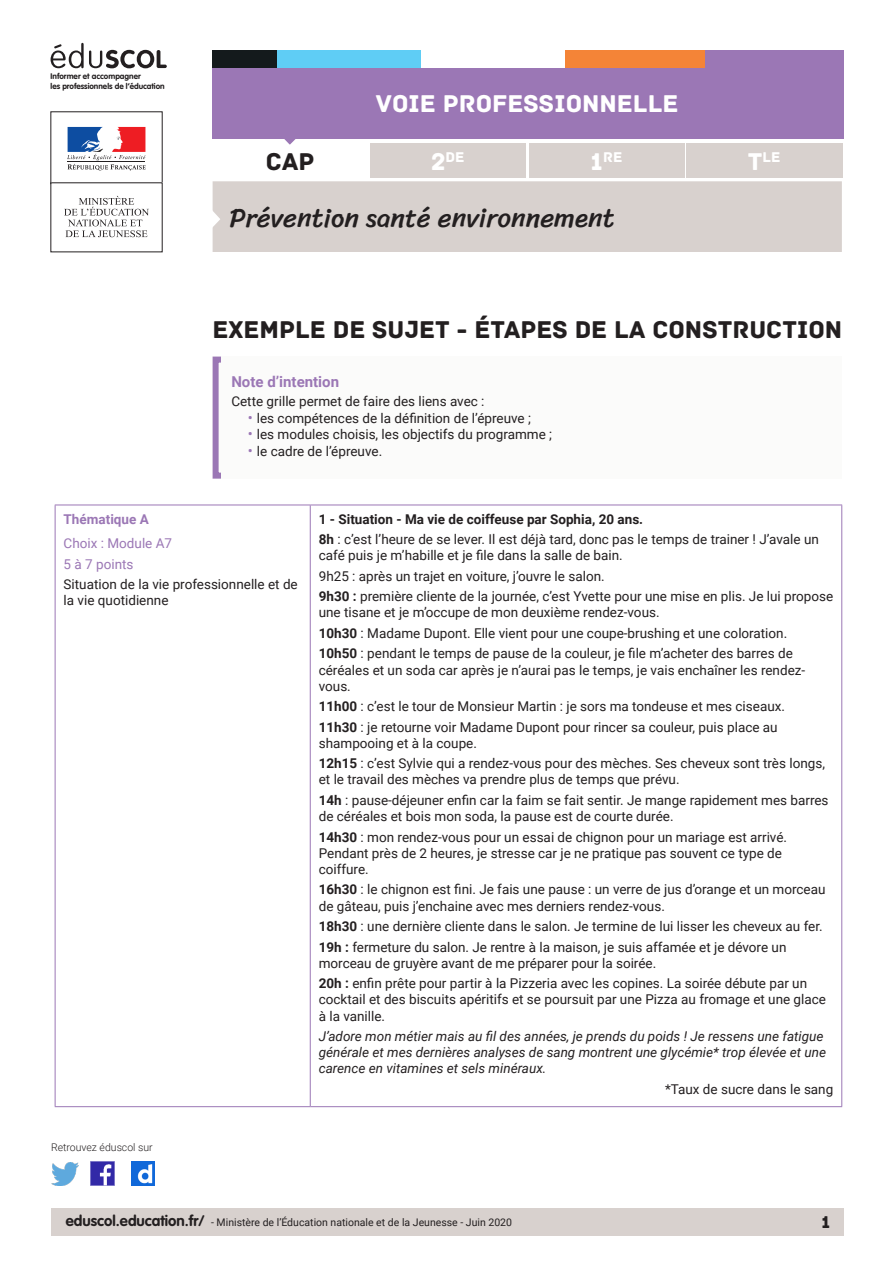
<style>
.page{position:relative;width:893px;height:1263px;background:#fff}
.page>*{position:absolute;margin:0;border:0;box-sizing:border-box;transform-origin:0 0}
.t1{font:27px "Sriracha";color:#231f20}
._01_titre_doc{font:25.5px "Archive";color:#231f20}
.t2{font:25.5px "Archive";color:#fff}
.t3{font:18px "Archive";color:#231f20}
._08_Titre_encadré{font:700 15px "Roboto";color:#9b77b5}
.t4{font:14.85px "Archive";color:#fff}
.Corps{font:13.5px/16.2px "Roboto";color:#231f20}
.Corps-2{font:italic 13.5px/16.2px "Roboto";color:#231f20}
.Corps-3{font:700 13.5px "Roboto";color:#231f20}
._08_txt_encadré{font:13.5px "Roboto";color:#231f20}
.Corps_Pro{font:13.5px "Roboto";color:#9b77b5}
.Entête_C1{font:700 13.5px "Roboto";color:#9b77b5}
.t5{font:10.5px "Roboto";color:#231f20}
.t6{font:300 10.5px "Roboto";color:#231f20}
.t7{font:700 8.1px/9.8px "VAG Rounded Std";color:#231f20}
.s1{font-size:25.5px}
.s2{font-size:15px;color:#9b77b5}
.s3{font-weight:700}
.s4{font-family:"VAG Rounded Std";font-weight:700;font-size:15px}
</style>
<div class="page">
<div style="left:51px;top:1209px;width:792px;height:27px;background:#d8d1ce"></div>
<img style="left:91px;top:1162px;width:23px;height:23px">
<img style="left:51px;top:1163px;width:28px;height:22px">
<img style="left:132px;top:1162px;width:22px;height:23px">
<div style="left:529px;top:143px;width:155px;height:34px;background:#d8d1ce"></div>
<svg style="left:272px;top:138px;width:41px;height:7px"></svg>
<div style="left:213px;top:68px;width:630px;height:70px;background:#9b77b5"></div>
<div style="left:212px;top:181px;width:630px;height:71px;background:#d8d1ce"></div>
<div style="left:277px;top:50px;width:143px;height:18px;background:#5fcdf5"></div>
<div style="left:213px;top:50px;width:64px;height:18px;background:#141a1c"></div>
<div style="left:704px;top:50px;width:139px;height:18px;background:#9b77b5"></div>
<div style="left:565px;top:50px;width:140px;height:18px;background:#f48437"></div>
<svg style="left:67px;top:127px;width:79px;height:44px"></svg>
<hr style="left:67px;top:161px;width:78px;height:1px;background:#231f20">
<svg style="left:64px;top:196px;width:85px;height:41px"></svg>
<svg style="left:51px;top:43px;width:116px;height:25px"></svg>
<div style="left:370px;top:143px;width:155px;height:34px;background:#d8d1ce"></div>
<div style="left:686px;top:143px;width:157px;height:34px;background:#d8d1ce"></div>
<div style="left:213px;top:357px;width:629px;height:122px;background:#fbfbfa"></div>
<hr style="left:310px;top:505px;width:1px;height:601px;background:#9b77b5">
<hr style="left:55px;top:505px;width:255px;height:1px;background:#9b77b5">
<hr style="left:55px;top:505px;width:1px;height:601px;background:#9b77b5">
<hr style="left:310px;top:505px;width:532px;height:1px;background:#9b77b5">
<hr style="left:841px;top:505px;width:1px;height:601px;background:#9b77b5">
<hr style="left:55px;top:1106px;width:255px;height:1px;background:#9b77b5">
<hr style="left:310px;top:1106px;width:532px;height:1px;background:#9b77b5">
<p class="t7" style="left:51px;top:71px;width:116px">Informer et accompagner<br>les professionnels de l’éducation</p>
<h2 class="_01_titre_doc" style="left:266px;top:147px;width:50px">CAP</h2>
<h2 class="t2" style="left:376px;top:88px;width:304px">VOIE PROFESSIONNELLE</h2>
<p class="t4" style="left:431px;top:148px;width:35px"><span class="s1">2</span>DE</p>
<p class="t4" style="left:591px;top:148px;width:33px"><span class="s1">1</span>RE</p>
<p class="t4" style="left:748px;top:148px;width:34px"><span class="s1">T</span>LE</p>
<h1 class="t1" style="left:229px;top:202px;width:387px">Prévention santé environnement</h1>
<p class="_01_titre_doc" style="left:213px;top:315px;width:631px">EXEMPLE DE SUJET - ÉTAPES DE LA CONSTRUCTION</p>
<p class="_08_Titre_encadré" style="left:231px;top:371px;width:109px">Note d’intention</p>
<p class="_08_txt_encadré" style="left:231px;top:392px;width:255px">Cette grille permet de faire des liens avec :</p>
<p class="Corps" style="left:248px;top:409px;width:285px"><span class="s2">•</span> les compétences de la définition de l’épreuve ;</p>
<p class="Corps" style="left:248px;top:426px;width:306px"><span class="s2">•</span> les modules choisis, les objectifs du programme ;</p>
<p class="Corps" style="left:248px;top:442px;width:136px"><span class="s2">•</span> le cadre de l’épreuve.</p>
<p class="Entête_C1" style="left:64px;top:509px;width:87px">Thématique A</p>
<p class="Corps_Pro" style="left:64px;top:534px;width:110px">Choix : Module A7</p>
<p class="Corps_Pro" style="left:64px;top:554px;width:71px">5 à 7 points</p>
<p class="Corps" style="left:64px;top:576px;width:236px">Situation de la vie professionnelle et de la vie quotidienne</p>
<p class="t6" style="left:51px;top:1140px;width:103px">Retrouvez éduscol sur</p>
<p class="Corps-3" style="left:319px;top:509px;width:326px">1 - Situation - Ma vie de coiffeuse par Sophia, 20 ans.</p>
<p class="Corps" style="left:319px;top:531px;width:502px"><span class="s3">8h</span> : c’est l’heure de se lever. Il est déjà tard, donc pas le temps de trainer ! J’avale un café puis je m’habille et je file dans la salle de bain.</p>
<p class="Corps" style="left:319px;top:567px;width:287px">9h25 : après un trajet en voiture, j’ouvre le salon.</p>
<p class="Corps" style="left:319px;top:588px;width:516px"><span class="s3">9h30 :</span> première cliente de la journée, c’est Yvette pour une mise en plis. Je lui propose une tisane et je m’occupe de mon deuxième rendez-vous.</p>
<p class="Corps" style="left:319px;top:624px;width:470px"><span class="s3">10h30</span> : Madame Dupont. Elle vient pour une coupe-brushing et une coloration.</p>
<p class="Corps" style="left:319px;top:645px;width:488px"><span class="s3">10h50</span> : pendant le temps de pause de la couleur, je file m’acheter des barres de céréales et un soda car après je n’aurai pas le temps, je vais enchaîner les rendez&shy;vous.</p>
<p class="Corps" style="left:319px;top:698px;width:468px"><span class="s3">11h00</span> : c’est le tour de Monsieur Martin : je sors ma tondeuse et mes ciseaux.</p>
<p class="Corps" style="left:319px;top:718px;width:460px"><span class="s3">11h30</span> : je retourne voir Madame Dupont pour rincer sa couleur, puis place au shampooing et à la coupe.</p>
<p class="Corps" style="left:319px;top:755px;width:508px"><span class="s3">12h15</span> : c’est Sylvie qui a rendez-vous pour des mèches. Ses cheveux sont très longs, et le travail des mèches va prendre plus de temps que prévu.</p>
<p class="Corps" style="left:319px;top:791px;width:511px"><span class="s3">14h</span> : pause-déjeuner enfin car la faim se fait sentir. Je mange rapidement mes barres de céréales et bois mon soda, la pause est de courte durée.</p>
<p class="Corps" style="left:319px;top:828px;width:470px"><span class="s3">14h30</span> : mon rendez-vous pour un essai de chignon pour un mariage est arrivé.<br>Pendant près de 2 heures, je stresse car je ne pratique pas souvent ce type de coiffure.</p>
<p class="Corps" style="left:319px;top:881px;width:508px"><span class="s3">16h30</span> : le chignon est fini. Je fais une pause : un verre de jus d’orange et un morceau de gâteau, puis j’enchaine avec mes derniers rendez-vous.</p>
<p class="Corps" style="left:319px;top:918px;width:505px"><span class="s3">18h30</span> : une dernière cliente dans le salon. Je termine de lui lisser les cheveux au fer.</p>
<p class="Corps" style="left:319px;top:938px;width:469px"><span class="s3">19h :</span> fermeture du salon. Je rentre à la maison, je suis affamée et je dévore un morceau de gruyère avant de me préparer pour la soirée.</p>
<p class="Corps" style="left:319px;top:975px;width:509px"><span class="s3">20h :</span> enfin prête pour partir à la Pizzeria avec les copines. La soirée débute par un cocktail et des biscuits apéritifs et se poursuit par une Pizza au fromage et une glace à la vanille.</p>
<p class="Corps-2" style="left:319px;top:1028px;width:509px">J’adore mon métier mais au fil des années, je prends du poids ! Je ressens une fatigue générale et mes dernières analyses de sang montrent une glycémie* trop élevée et une carence en vitamines et sels minéraux.</p>
<p class="Corps" style="left:665px;top:1080px;width:170px">*Taux de sucre dans le sang</p>
<p class="t5" style="left:66px;top:1215px;width:448px"><span class="s4">eduscol.education.fr/</span> - Ministère de l’Éducation nationale et de la Jeunesse - Juin 2020</p>
<h3 class="t3" style="left:821px;top:1211px;width:10px">1</h3>
</div>
